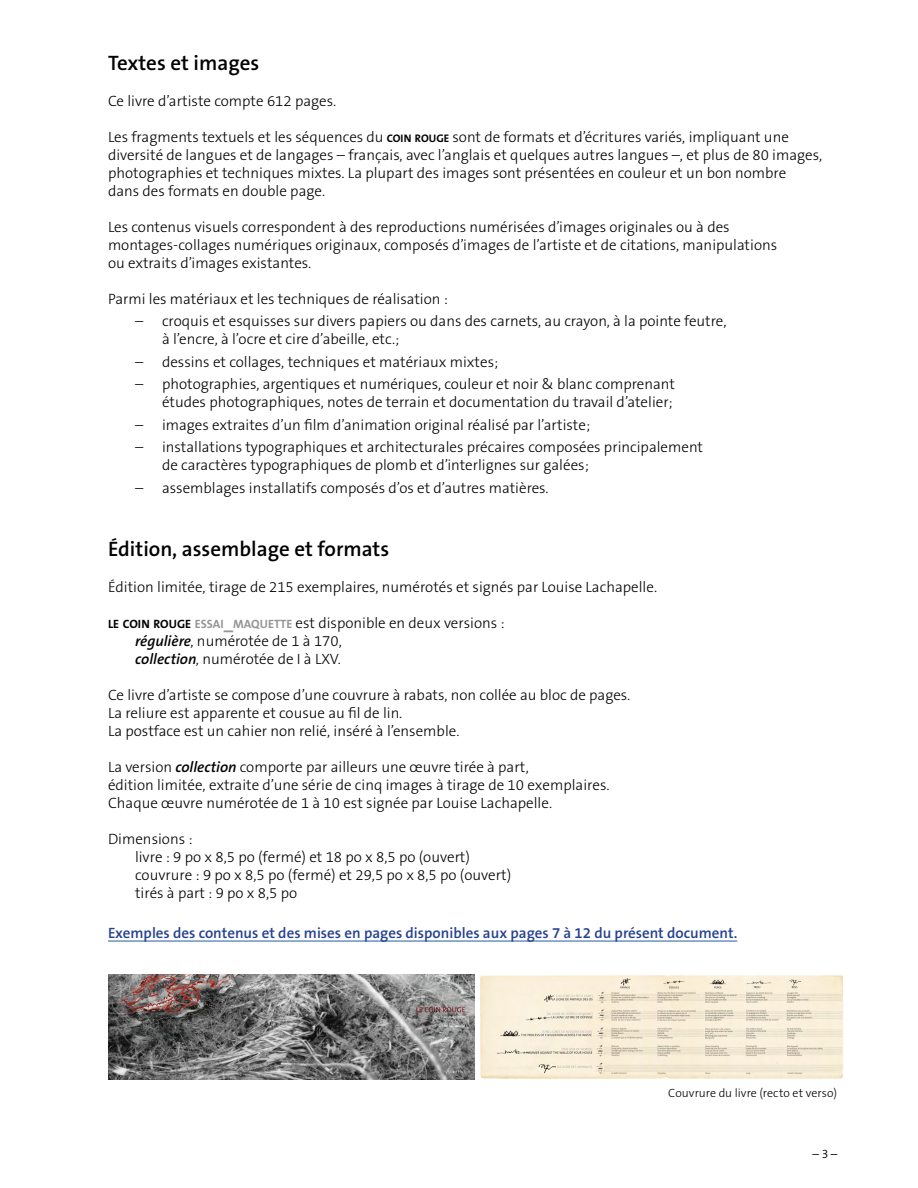
<style>
.page{position:relative;width:918px;height:1188px;background:#fff}
.page>*{position:absolute;margin:0;border:0;box-sizing:border-box;transform-origin:0 0}
.t1{font:600 21px "The Sans B W6";color:#000}
.t2{font:300 15px/18px "The Sans B W3";color:#000}
.t3{font:600 15px "The Sans B W6";color:#25408f}
.t4{font:300 12px "The Sans B W3";color:#000}
.t5{font:300 12px "The Sans B W4";color:#000}
.s1{font-family:"The Sans B W7";font-weight:700;font-size:10.95px}
.s2{font-family:"The Sans B W7";font-weight:700;font-size:12.15px}
.s3{font-family:"The Sans B W7";font-weight:700;font-size:12.15px;color:#939598}
.s4{font-family:"The Sans B W7";font-weight:700;font-size:17.25px;color:#939598}
.s5{font-family:"The Sans B W6";font-weight:600;font-style:italic}
</style>
<div class="page">
<hr style="left:108px;top:941px;width:629px;height:1px;background:#215e9e">
<img style="left:108px;top:974px;width:366px;height:105px">
<img style="left:480px;top:975px;width:363px;height:104px">
<h1 class="t1" style="left:108px;top:49px;width:153px">Textes et images</h1>
<p class="t2" style="left:108px;top:92px;width:230px">Ce livre d’artiste compte 612 pages.</p>
<p class="t2" style="left:108px;top:128px;width:716px">Les fragments textuels et les séquences du <span class="s1">COIN ROUGE</span> sont de formats et d’écritures variés, impliquant une diversité de langues et de langages – français, avec l’anglais et quelques autres langues –, et plus de 80 images, photographies et techniques mixtes. La plupart des images sont présentées en couleur et un bon nombre<br>dans des formats en double page.</p>
<p class="t2" style="left:108px;top:218px;width:671px">Les contenus visuels correspondent à des reproductions numérisées d’images originales ou à des montages-collages numériques originaux, composés d’images de l’artiste et de citations, manipulations ou extraits d’images existantes.</p>
<p class="t2" style="left:108px;top:290px;width:342px">Parmi les matériaux et les techniques de réalisation :</p>
<p class="t2" style="left:162px;top:312px;width:566px;text-indent:-27px">– croquis et esquisses sur divers papiers ou dans des carnets, au crayon, à la pointe feutre, à l’encre, à l’ocre et cire d’abeille, etc.;</p>
<p class="t2" style="left:135px;top:353px;width:365px">– dessins et collages, techniques et matériaux mixtes;</p>
<p class="t2" style="left:135px;top:375px;width:541px;text-align:right">– photographies, argentiques et numériques, couleur et noir &amp; blanc comprenant études photographiques, notes de terrain et documentation du travail d’atelier;</p>
<p class="t2" style="left:135px;top:416px;width:457px">– images extraites d’un film d’animation original réalisé par l’artiste;</p>
<p class="t2" style="left:162px;top:438px;width:543px;text-indent:-27px">– installations typographiques et architecturales précaires composées principalement de caractères typographiques de plomb et d’interlignes sur galées;</p>
<p class="t2" style="left:135px;top:479px;width:415px">– assemblages installatifs composés d’os et d’autres matières.</p>
<h1 class="t1" style="left:108px;top:535px;width:283px">Édition, assemblage et formats</h1>
<p class="t2" style="left:108px;top:578px;width:551px">Édition limitée, tirage de 215 exemplaires, numérotés et signés par Louise Lachapelle.</p>
<p class="t2" style="left:135px;top:614px;width:371px;text-indent:-27px"><span class="s2">LE COIN ROUGE</span> <span class="s3">ESSAI</span><span class="s4">_</span><span class="s3">MAQUETTE</span> est disponible en deux versions : <span class="s5">régulière</span>, numérotée de 1 à 170,<br><span class="s5">collection</span>, numérotée de I à LXV.</p>
<p class="t2" style="left:108px;top:686px;width:524px">Ce livre d’artiste se compose d’une couvrure à rabats, non collée au bloc de pages.<br>La reliure est apparente et cousue au fil de lin.<br>La postface est un cahier non relié, inséré à l’ensemble.</p>
<p class="t2" style="left:108px;top:758px;width:503px">La version <span class="s5">collection</span> comporte par ailleurs une œuvre tirée à part,<br>édition limitée, extraite d’une série de cinq images à tirage de 10 exemplaires.<br>Chaque œuvre numérotée de 1 à 10 est signée par Louise Lachapelle.</p>
<p class="t2" style="left:135px;top:830px;width:378px;text-indent:-27px">Dimensions :<br>livre : 9 po x 8,5 po (fermé) et 18 po x 8,5 po (ouvert) couvrure : 9 po x 8,5 po (fermé) et 29,5 po x 8,5 po (ouvert) tirés à part : 9 po x 8,5 po</p>
<p class="t3" style="left:108px;top:923px;width:631px">Exemples des contenus et des mises en pages disponibles aux pages 7 à 12 du présent document.</p>
<p class="t4" style="left:668px;top:1085px;width:170px">Couvrure du livre (recto et verso)</p>
<p class="t5" style="left:813px;top:1146px;width:27px">– 3 –</p>
</div>
